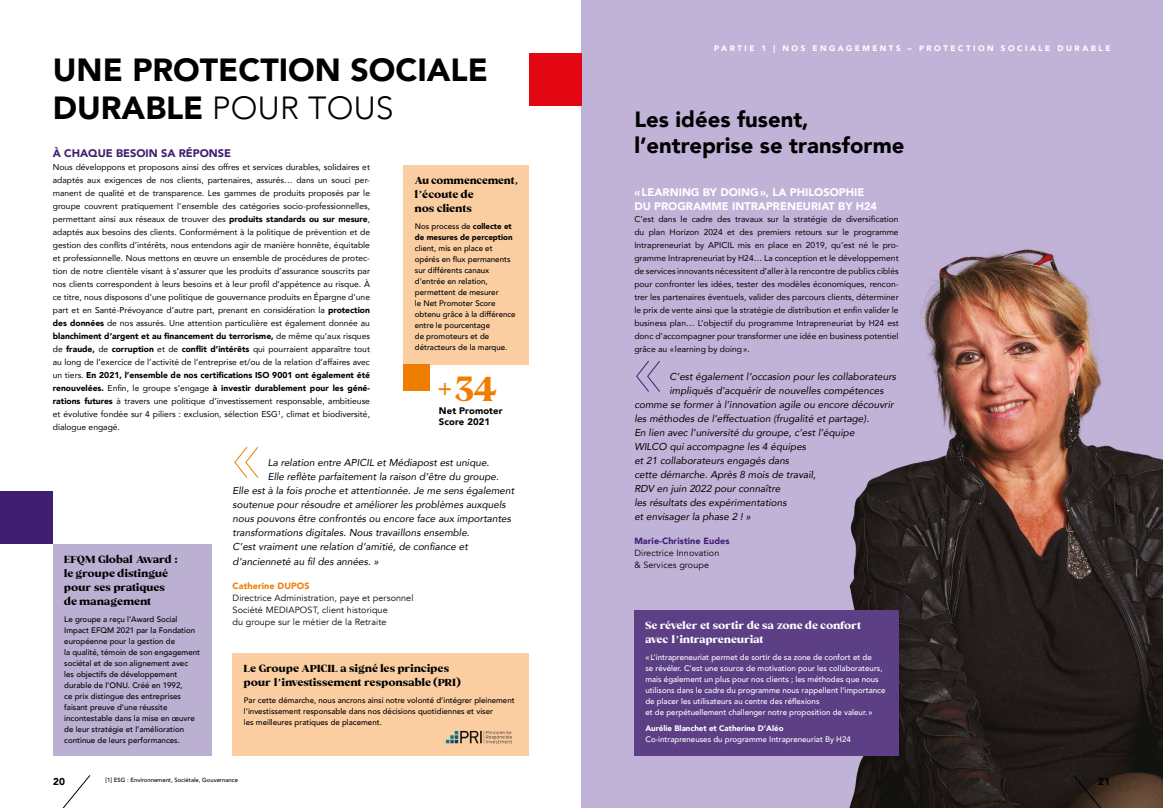
<style>
.page{position:relative;width:1163px;height:808px;background:#fff}
.page>*{position:absolute;margin:0;border:0;box-sizing:border-box;transform-origin:0 0}
.t1{font:34px "Bachelor";color:#ef7d00}
.t2{font:900 32px/38px "Avenir";color:#000}
.t3{font:900 22px "Avenir";color:#000}
.t4{font:900 11px/14px "Avenir";color:#fff}
.t5{font:900 11px "Avenir";color:#3f1f71}
.t6{font:italic 10px "Avenir";color:#000}
.t7{font:10px/14px "Bachelor";color:#000}
.t8{font:10px/14px "Bachelor";letter-spacing:-.02em;color:#000}
.t9{font:10px/14px "Bachelor";letter-spacing:-.04em;color:#fff}
.t10{font:10px/14px "Bachelor";letter-spacing:-.045em;color:#000;scale:.94 1}
.t11{font:900 10px "Avenir";color:#000}
.t12{font:900 9.5px/11.4px "Avenir";letter-spacing:.01em;color:#000}
.t13{font:9px/12px "Avenir";letter-spacing:.01em;color:#000}
.t14{font:900 9px "Avenir";letter-spacing:.01em;color:#3f1f71}
.t15{font:900 9px "Avenir";letter-spacing:.01em;color:#ef7d00}
.t16{font:8.5px/13px "Avenir";color:#000;text-align:justify}
.t17{font:500 8px/11px "Avenir";color:#000}
.t18{font:500 8px/11px "Avenir";color:#fff}
.t19{font:900 8px "Avenir";letter-spacing:.305em;color:#fff}
.t20{font:900 8px/11px "Avenir";color:#000}
.t21{font:900 8px "Avenir";color:#fff}
.t22{font:500 6px "Avenir";color:#000}
.s1{font-weight:300}
.s2{font-weight:900}
.s3{font-weight:500}
</style>
<div class="page">
<div style="left:581px;top:0;width:581px;height:808px;background:#c1b3d8"></div>
<img style="left:634px;top:249px;width:528px;height:559px">
<svg style="left:636px;top:360px;width:24px;height:32px"></svg>
<div style="left:634px;top:610px;width:264px;height:145px;background:#5c3f85"></div>
<div style="left:53px;top:544px;width:158px;height:211px;background:#bbb0d2"></div>
<svg style="left:234px;top:446px;width:24px;height:32px"></svg>
<div style="left:528px;top:53px;width:53px;height:52px;background:#e30613"></div>
<div style="left:0;top:491px;width:53px;height:53px;background:#3f1f71"></div>
<div style="left:403px;top:165px;width:126px;height:199px;background:#fbcea2"></div>
<div style="left:403px;top:364px;width:27px;height:27px;background:#ef7d00"></div>
<div style="left:232px;top:653px;width:296px;height:102px;background:#fbcea2"></div>
<img style="left:445px;top:730px;width:67px;height:14px">
<svg style="left:1073px;top:775px;width:39px;height:33px"></svg>
<svg style="left:62px;top:775px;width:28px;height:33px"></svg>
<h2 class="t2" style="left:53px;top:50px;width:436px">UNE PROTECTION SOCIALE<br>DURABLE <span class="s1">POUR TOUS</span></h2>
<p class="t19" style="left:714px;top:41px;width:398px">PARTIE 1 | NOS ENGAGEMENTS – PROTECTION SOCIALE DURABLE</p>
<h3 class="t3" style="left:634px;top:100px;width:176px">Les idées fusent,</h3>
<p class="t5" style="left:53px;top:144px;width:180px">À CHAQUE BESOIN SA RÉPONSE</p>
<h3 class="t3" style="left:634px;top:126px;width:272px">l’entreprise se transforme</h3>
<p class="t16" style="left:53px;top:160px;width:318px">Nous développons et proposons ainsi des offres et services durables, solidaires et adaptés aux exigences de nos clients, partenaires, assurés… dans un souci per&shy;manent de qualité et de transparence. Les gammes de produits proposés par le groupe couvrent pratiquement l’ensemble des catégories socio-professionnelles, permettant ainsi aux réseaux de trouver des <span class="s2">produits standards ou sur mesure</span>, adaptés aux besoins des clients. Conformément à la politique de prévention et de gestion des conflits d’intérêts, nous entendons agir de manière honnête, équitable et professionnelle. Nous mettons en œuvre un ensemble de procédures de protec&shy;tion de notre clientèle visant à s’assurer que les produits d’assurance souscrits par nos clients correspondent à leurs besoins et à leur profil d’appétence au risque. À ce titre, nous disposons d’une politique de gouvernance produits en Épargne d’une part et en Santé-Prévoyance d’autre part, prenant en considération la <span class="s2">protection des données</span> de nos assurés. Une attention particulière est également donnée au <span class="s2">blanchiment d’argent et au financement du terrorisme,</span> de même qu’aux risques de <span class="s2">fraude,</span> de <span class="s2">corruption</span> et de <span class="s2">conflit d’intérêts</span> qui pourraient apparaître tout au long de l’exercice de l’activité de l’entreprise et/ou de la relation d’affaires avec un tiers. <span class="s2">En 2021, l’ensemble de nos certifications ISO 9001 ont également été renouvelées.</span> Enfin, le groupe s’engage <span class="s2">à investir durablement pour les géné&shy;rations futures</span> à travers une politique d’investissement responsable, ambitieuse et évolutive fondée sur 4 piliers : exclusion, sélection ESG<sup>1</sup>, climat et biodiversité, dialogue engagé.</p>
<p class="t10" style="left:415px;top:174px;width:111px">Au commencement, l’écoute de<br>nos clients</p>
<p class="t20" style="left:415px;top:220px;width:99px"><span class="s3">Nos process de</span> collecte et de mesures de perception</p>
<p class="t17" style="left:415px;top:242px;width:102px">client, mis en place et opérés en flux permanents sur différents canaux d’entrée en relation, permettent de mesurer<br>le Net Promoter Score obtenu grâce à la différence entre le pourcentage<br>de promoteurs et de détracteurs de la marque.</p>
<p class="t4" style="left:634px;top:185px;width:244px">«LEARNING BY DOING», LA PHILOSOPHIE<br>DU PROGRAMME INTRAPRENEURIAT BY H24</p>
<p class="t16" style="left:634px;top:212px;width:266px">C’est dans le cadre des travaux sur la stratégie de diversification du plan Horizon 2024 et des premiers retours sur le programme Intrapreneuriat by APICIL mis en place en 2019, qu’est né le pro&shy;gramme Intrapreneuriat by H24… La conception et le développement de services innovants nécessitent d’aller à la rencontre de publics ciblés pour confronter les idées, tester des modèles économiques, rencon&shy;trer les partenaires éventuels, valider des parcours clients, déterminer le prix de vente ainsi que la stratégie de distribution et enfin valider le business plan… L’objectif du programme Intrapreneuriat by H24 est donc d’accompagner pour transformer une idée en business potentiel grâce au « learning by doing».</p>
<p class="t6" style="left:669px;top:370px;width:228px">C’est également l’occasion pour les collaborateurs</p>
<p class="t6" style="left:669px;top:384px;width:215px">impliqués d’acquérir de nouvelles compétences</p>
<p class="t6" style="left:634px;top:398px;width:261px">comme se former à l’innovation agile ou encore découvrir</p>
<p class="t6" style="left:634px;top:412px;width:236px">les méthodes de l’effectuation (frugalité et partage).</p>
<p class="t6" style="left:634px;top:426px;width:222px">En lien avec l’université du groupe, c’est l’équipe</p>
<p class="t6" style="left:634px;top:440px;width:173px">WILCO qui accompagne les 4 équipes</p>
<p class="t6" style="left:634px;top:454px;width:156px">et 21 collaborateurs engagés dans</p>
<p class="t6" style="left:634px;top:468px;width:183px">cette démarche. Après 8 mois de travail,</p>
<p class="t6" style="left:634px;top:482px;width:147px">RDV en juin 2022 pour connaître</p>
<p class="t6" style="left:634px;top:496px;width:154px">les résultats des expérimentations</p>
<p class="t6" style="left:634px;top:510px;width:118px">et envisager la phase 2 ! »</p>
<p class="t14" style="left:634px;top:533px;width:97px">Marie-Christine Eudes</p>
<p class="t13" style="left:634px;top:547px;width:86px">Directrice Innovation &amp; Services groupe</p>
<h1 class="t1" style="left:438px;top:366px;width:63px">+34</h1>
<p class="t12" style="left:439px;top:404px;width:65px">Net Promoter<br>Score 2021</p>
<p class="t6" style="left:268px;top:456px;width:223px">La relation entre APICIL et Médiapost est unique.</p>
<p class="t6" style="left:268px;top:470px;width:232px">Elle reflète parfaitement la raison d’être du groupe.</p>
<p class="t6" style="left:232px;top:484px;width:283px">Elle est à la fois proche et attentionnée. Je me sens également</p>
<p class="t6" style="left:232px;top:498px;width:274px">soutenue pour résoudre et améliorer les problèmes auxquels</p>
<p class="t6" style="left:232px;top:512px;width:280px">nous pouvons être confrontés ou encore face aux importantes</p>
<p class="t6" style="left:232px;top:526px;width:238px">transformations digitales. Nous travaillons ensemble.</p>
<p class="t6" style="left:232px;top:540px;width:237px">C’est vraiment une relation d’amitié, de confiance et</p>
<p class="t6" style="left:232px;top:555px;width:148px">d’ancienneté au fil des années. »</p>
<p class="t15" style="left:232px;top:578px;width:79px">Catherine DUPOS</p>
<p class="t13" style="left:232px;top:592px;width:182px">Directrice Administration, paye et personnel<br>Société MEDIAPOST, client historique<br>du groupe sur le métier de la Retraite</p>
<p class="t8" style="left:64px;top:553px;width:115px">EFQM Global Award : le groupe distingué pour ses pratiques de management</p>
<p class="t17" style="left:64px;top:613px;width:137px">Le groupe a reçu l’Award Social Impact EFQM 2021 par la Fondation européenne pour la gestion de<br>la qualité, témoin de son engagement sociétal et de son alignement avec<br>les objectifs de développement durable de l’ONU. Créé en 1992,<br>ce prix distingue des entreprises faisant preuve d’une réussite incontestable dans la mise en œuvre de leur stratégie et l’amélioration continue de leurs performances.</p>
<p class="t9" style="left:645px;top:619px;width:218px">Se réveler et sortir de sa zone de confort avec l’intrapreneuriat</p>
<p class="t18" style="left:645px;top:651px;width:241px">«L’intrapreneuriat permet de sortir de sa zone de confort et de<br>se révéler. C’est une source de motivation pour les collaborateurs, mais également un plus pour nos clients ; les méthodes que nous utilisons dans le cadre du programme nous rappellent l’importance de placer les utilisateurs au centre des réflexions<br>et de perpétuellement challenger notre proposition de valeur.»</p>
<p class="t21" style="left:645px;top:722px;width:140px">Aurélie Blanchet et Catherine D’Aléo</p>
<p class="t18" style="left:645px;top:733px;width:207px">Co-intrapreneuses du programme Intrapreneuriat By H24</p>
<p class="t7" style="left:244px;top:662px;width:219px">Le Groupe APICIL a signé les principes pour l’investissement responsable (PRI)</p>
<p class="t17" style="left:244px;top:694px;width:272px">Par cette démarche, nous ancrons ainsi notre volonté d’intégrer pleinement l’investissement responsable dans nos décisions quotidiennes et viser<br>les meilleures pratiques de placement.</p>
<p class="t22" style="left:106px;top:775px;width:134px">[1] ESG : Environnement, Sociétale, Gouvernance</p>
<p class="t11" style="left:53px;top:773px;width:13px">20</p>
<p class="t11" style="left:1098px;top:773px;width:13px">21</p>
</div>
